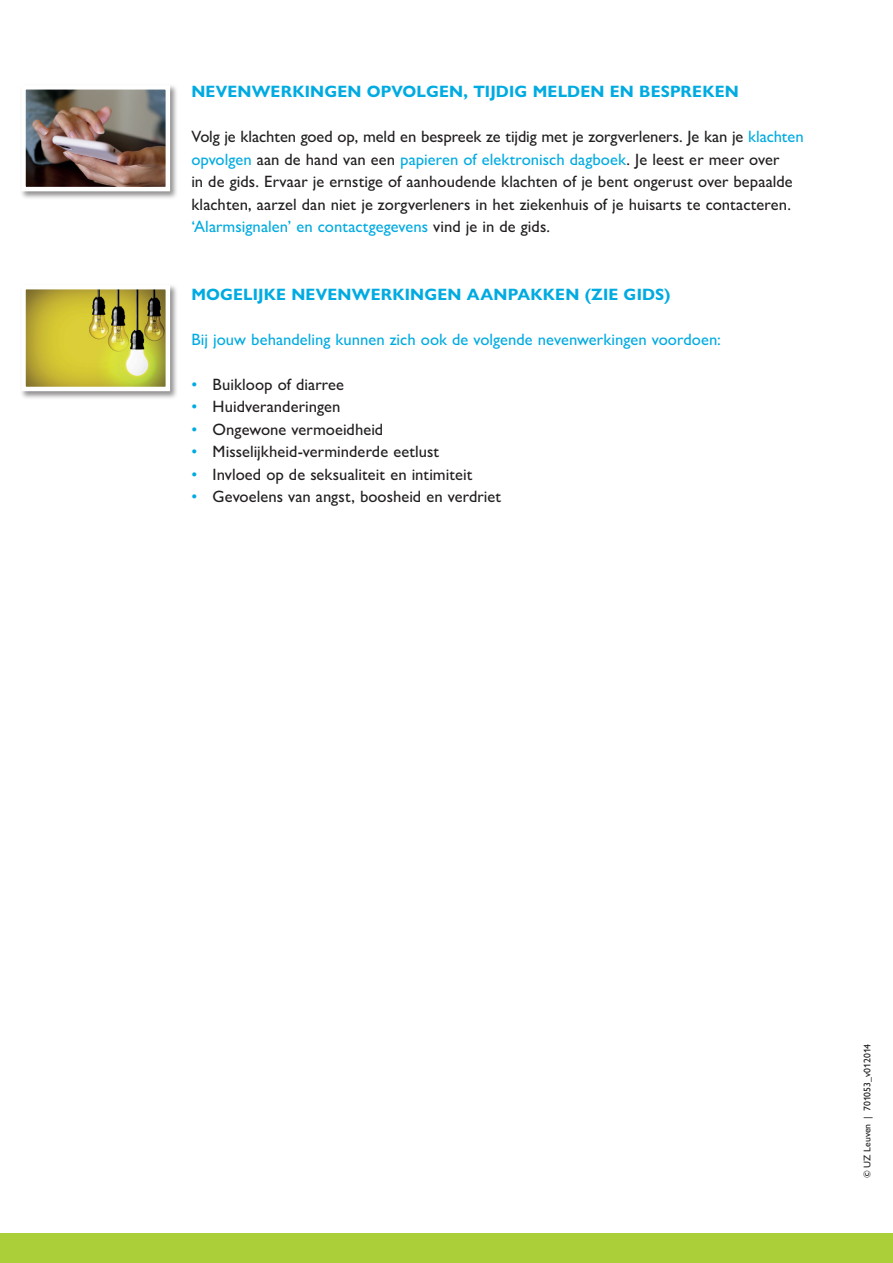
<style>
.page{position:relative;width:893px;height:1263px;background:#fff}
.page>*{position:absolute;margin:0;border:0;box-sizing:border-box;transform-origin:0 0}
.t1{font:500 16.5px/22.5px "Gill Sans Nova";letter-spacing:.005em;color:#231f20}
.t2{font:700 16.5px "Gill Sans Nova";letter-spacing:.01em;color:#00abe1}
.t3{font:500 16.5px "Gill Sans Nova";color:#00abe1}
.t4{font:500 9.75px "Gill Sans Nova";color:#231f20}
.s1{color:#00abe1}
</style>
<div class="page">
<div style="left:0;top:1233px;width:893px;height:30px;background:#abcf38"></div>
<div style="left:20px;top:284px;width:158px;height:116px;background:#231f20;opacity:.5"></div>
<img style="left:26px;top:290px;width:139px;height:96px">
<div style="left:21px;top:285px;width:149px;height:106px;border:4px solid #fff"></div>
<div style="left:20px;top:84px;width:158px;height:116px;background:#231f20;opacity:.5"></div>
<img style="left:26px;top:90px;width:139px;height:96px">
<div style="left:21px;top:85px;width:149px;height:106px;border:4px solid #fff"></div>
<p class="t2" style="left:191px;top:81px;width:549px">NEVENWERKINGEN OPVOLGEN, TIJDIG MELDEN EN BESPREKEN</p>
<p class="t1" style="left:191px;top:125px;width:614px">Volg je klachten goed op, meld en bespreek ze tijdig met je zorgverleners. Je kan je <span class="s1">klachten opvolgen</span> aan de hand van een <span class="s1">papieren of elektronisch dagboek</span>. Je leest er meer over<br>in de gids. Ervaar je ernstige of aanhoudende klachten of je bent ongerust over bepaalde klachten, aarzel dan niet je zorgverleners in het ziekenhuis of je huisarts te contacteren. <span class="s1">‘Alarmsignalen’ en contactgegevens</span> vind je in de gids.</p>
<p class="t2" style="left:191px;top:284px;width:481px">MOGELIJKE NEVENWERKINGEN AANPAKKEN (ZIE GIDS)</p>
<p class="t3" style="left:191px;top:329px;width:531px">Bij jouw behandeling kunnen zich ook de volgende nevenwerkingen voordoen:</p>
<p class="t1" style="left:191px;top:373px;width:154px"><span class="s1">•</span> Buikloop of diarree</p>
<p class="t1" style="left:191px;top:395px;width:151px"><span class="s1">•</span> Huidveranderingen</p>
<p class="t1" style="left:191px;top:418px;width:193px"><span class="s1">•</span> Ongewone vermoeidheid</p>
<p class="t1" style="left:191px;top:440px;width:249px"><span class="s1">•</span> Misselijkheid-verminderde eetlust</p>
<p class="t1" style="left:191px;top:463px;width:283px"><span class="s1">•</span> Invloed op de seksualiteit en intimiteit</p>
<p class="t1" style="left:191px;top:485px;width:311px"><span class="s1">•</span> Gevoelens van angst, boosheid en verdriet</p>
<p class="t4" style="left:861px;top:1178px;width:136px;rotate:-90deg">© UZ Leuven | 701053_v012014</p>
</div>
